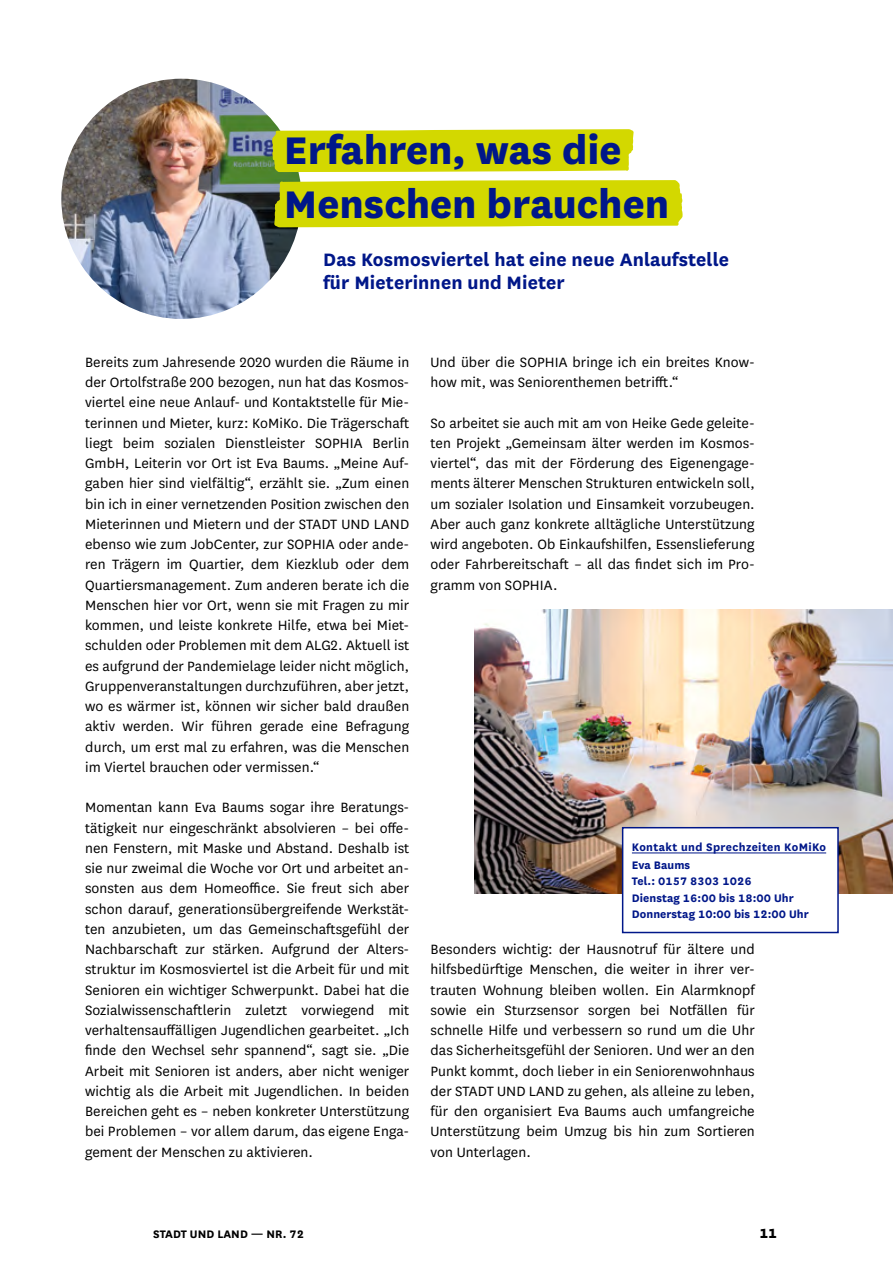
<style>
.page{position:relative;width:893px;height:1263px;background:#fff}
.page>*{position:absolute;margin:0;border:0;box-sizing:border-box;transform-origin:0 0}
.H1-Themen-Headline{font:800 45px/54px "National";color:#001789}
.H2-Sub-Headline___Bo{font:700 21px/23.2px "National";letter-spacing:.005em;color:#001789}
.T1___Mengentext-Bloc{font:15.75px/20.2px "National";letter-spacing:.005em;color:#000;text-align:justify}
.t1{font:800 15.75px "National";color:#000}
.M2___Metadaten___Bla{font:700 12.75px "National";letter-spacing:.005em;color:#001789}
.M3___Überschrift-Met{font:700 12.75px "National";letter-spacing:.03em;color:#001789}
.t2{font:700 12.75px "National";letter-spacing:.005em;color:#000}
</style>
<div class="page">
<img style="left:61px;top:79px;width:241px;height:240px;border-radius:120px">
<div style="left:274px;top:180px;width:409px;height:47px;background:#d3d800"></div>
<img style="left:474px;top:610px;width:419px;height:283px">
<svg style="left:272px;top:129px;width:362px;height:43px;background:#d4d90b"></svg>
<div style="left:623px;top:828px;width:215px;height:104px;background:#fff"></div>
<hr style="left:632px;top:852px;width:194px;height:1px;background:#001789">
<div style="left:622px;top:827px;width:217px;height:106px;border:2px solid #001789"></div>
<h1 class="H1-Themen-Headline" style="left:284px;top:120px;width:387px">Erfahren, was die<br>Menschen brauchen</h1>
<h2 class="H2-Sub-Headline___Bo" style="left:323px;top:246px;width:407px">Das Kosmosviertel hat eine neue Anlaufstelle für Mieterinnen und Mieter</h2>
<p class="T1___Mengentext-Bloc" style="left:85px;top:351px;width:326px">Bereits zum Jahresende 2020 wurden die Räume in der Ortolfstraße 200 bezogen, nun hat das Kosmos&shy;viertel eine neue Anlauf- und Kontaktstelle für Mie&shy;terinnen und Mieter, kurz: KoMiKo. Die Trägerschaft liegt beim sozialen Dienstleister SOPHIA Berlin GmbH, Leiterin vor Ort ist Eva Baums. „Meine Auf&shy;gaben hier sind vielfältig“, erzählt sie. „Zum einen bin ich in einer vernetzenden Position zwischen den Mieterinnen und Mietern und der STADT UND LAND ebenso wie zum JobCenter, zur SOPHIA oder ande&shy;ren Trägern im Quartier, dem Kiezklub oder dem Quartiersmanagement. Zum anderen berate ich die Menschen hier vor Ort, wenn sie mit Fragen zu mir kommen, und leiste konkrete Hilfe, etwa bei Miet&shy;schulden oder Problemen mit dem ALG2. Aktuell ist es aufgrund der Pandemielage leider nicht möglich, Gruppenveranstaltungen durchzuführen, aber jetzt, wo es wärmer ist, können wir sicher bald draußen aktiv werden. Wir führen gerade eine Befragung durch, um erst mal zu erfahren, was die Menschen im Viertel brauchen oder vermissen.“</p>
<p class="T1___Mengentext-Bloc" style="left:85px;top:797px;width:326px;text-align:left">Momentan kann Eva Baums sogar ihre Beratungs&shy;tätigkeit nur eingeschränkt absolvieren – bei offe&shy;nen Fenstern, mit Maske und Abstand. Deshalb ist sie nur zweimal die Woche vor Ort und arbeitet an&shy;sonsten aus dem Homeoffice. Sie freut sich aber schon darauf, generationsübergreifende Werkstät&shy;ten anzubieten, um das Gemeinschaftsgefühl der Nachbarschaft zur stärken. Aufgrund der Alters&shy;struktur im Kosmosviertel ist die Arbeit für und mit Senioren ein wichtiger Schwerpunkt. Dabei hat die Sozialwissenschaftlerin zuletzt vorwiegend mit verhaltensauffälligen Jugendlichen gearbeitet. „Ich finde den Wechsel sehr spannend“, sagt sie. „Die Arbeit mit Senioren ist anders, aber nicht weniger wichtig als die Arbeit mit Jugendlichen. In beiden Bereichen geht es – neben konkreter Unterstützung bei Problemen – vor allem darum, das eigene Enga&shy;gement der Menschen zu aktivieren.</p>
<p class="T1___Mengentext-Bloc" style="left:431px;top:351px;width:326px">Und über die SOPHIA bringe ich ein breites Know&shy;how mit, was Seniorenthemen betrifft.“</p>
<p class="T1___Mengentext-Bloc" style="left:431px;top:412px;width:326px">So arbeitet sie auch mit am von Heike Gede geleite&shy;ten Projekt „Gemeinsam älter werden im Kosmos&shy;viertel“, das mit der Förderung des Eigenengage&shy;ments älterer Menschen Strukturen entwickeln soll, um sozialer Isolation und Einsamkeit vorzubeugen.<br>Aber auch ganz konkrete alltägliche Unterstützung wird angeboten. Ob Einkaufshilfen, Essenslieferung oder Fahrbereitschaft – all das findet sich im Pro&shy;gramm von SOPHIA.</p>
<p class="M3___Überschrift-Met" style="left:632px;top:838px;width:196px">Kontakt und Sprechzeiten KoMiKo</p>
<p class="M2___Metadaten___Bla" style="left:632px;top:856px;width:60px">Eva Baums</p>
<p class="M2___Metadaten___Bla" style="left:632px;top:872px;width:121px">Tel.: 0157 8303 1026</p>
<p class="M2___Metadaten___Bla" style="left:632px;top:889px;width:163px">Dienstag 16:00 bis 18:00 Uhr</p>
<p class="M2___Metadaten___Bla" style="left:632px;top:905px;width:178px">Donnerstag 10:00 bis 12:00 Uhr</p>
<p class="T1___Mengentext-Bloc" style="left:431px;top:938px;width:326px">Besonders wichtig: der Hausnotruf für ältere und hilfsbedürftige Menschen, die weiter in ihrer ver&shy;trauten Wohnung bleiben wollen. Ein Alarmknopf sowie ein Sturzsensor sorgen bei Notfällen für schnelle Hilfe und verbessern so rund um die Uhr das Sicherheitsgefühl der Senioren. Und wer an den Punkt kommt, doch lieber in ein Seniorenwohnhaus der STADT UND LAND zu gehen, als alleine zu leben, für den organisiert Eva Baums auch umfangreiche Unterstützung beim Umzug bis hin zum Sortieren von Unterlagen.</p>
<p class="t2" style="left:153px;top:1225px;width:152px">STADT UND LAND — NR. 72</p>
<p class="t1" style="left:759px;top:1221px;width:19px">11</p>
</div>
